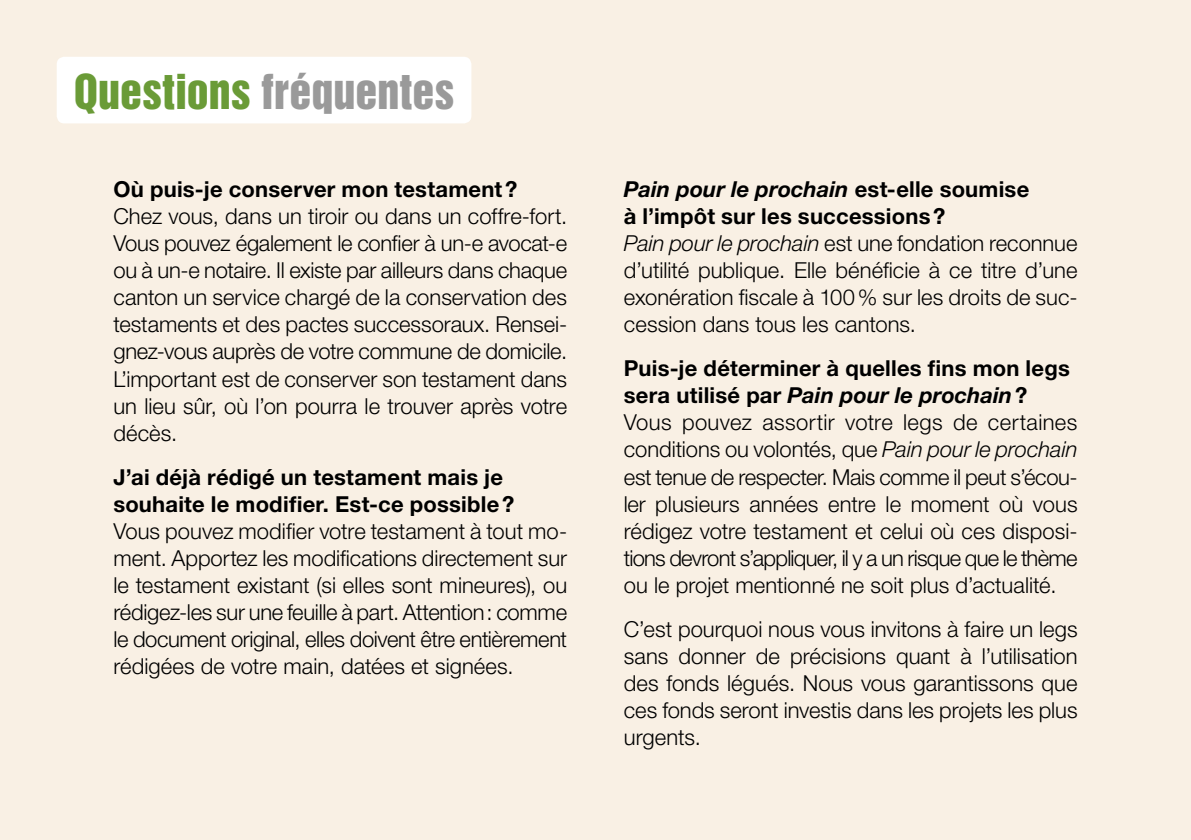
<style>
.page{position:relative;width:1191px;height:840px;background:#fff}
.page>*{position:absolute;margin:0;border:0;box-sizing:border-box;transform-origin:0 0}
.t1{font:44px "Helvetica Inserat LT Std";letter-spacing:.005em;color:#9a9a9a}
.t2{font:300 22px/27px "Helvetica Neue LT Std";color:#000;text-align:justify}
.t3{font:700 22px/27px "Helvetica Neue LT Std";letter-spacing:.01em;color:#000}
.s1{color:#6a9b37}
.s2{font-weight:700;font-style:italic}
.s3{font-weight:700}
.s4{font-style:italic}
</style>
<div class="page">
<div style="left:0;top:0;width:1191px;height:839px;background:#f9f0e4"></div>
<div style="left:57px;top:57px;width:414px;height:66px;background:#fff;border-radius:8px"></div>
<h1 class="t1" style="left:74px;top:65px;width:382px"><span class="s1">QUESTIONS</span> FRÉQUENTES</h1>
<p class="t3" style="left:113px;top:175px;width:405px">Où puis-je conserver mon testament?</p>
<p class="t2" style="left:113px;top:202px;width:455px">Chez vous, dans un tiroir ou dans un coffre-fort.<br>Vous pouvez également le confier à un-e avocat-e ou à un-e notaire. Il existe par ailleurs dans chaque canton un service chargé de la conservation des testaments et des pactes successoraux. Rensei&shy;gnez-vous auprès de votre commune de domicile.<br>L’important est de conserver son testament dans un lieu sûr, où l’on pourra le trouver après votre décès.</p>
<p class="t3" style="left:113px;top:462px;width:402px">J’ai déjà rédigé un testament mais je souhaite le modifier. Est-ce possible?</p>
<p class="t2" style="left:113px;top:516px;width:455px">Vous pouvez modifier votre testament à tout mo&shy;ment. Apportez les modifications directement sur le testament existant (si elles sont mineures), ou rédigez-les sur une feuille à part. Attention: comme le document original, elles doivent être entièrement rédigées de votre main, datées et signées.</p>
<p class="t2" style="left:624px;top:175px;width:455px;text-align:left"><span class="s2">Pain pour le prochain</span> <span class="s3">est-elle soumise<br>à l’impôt sur les successions?<br></span><span class="s4">Pain pour le prochain</span> est une fondation reconnue d’utilité publique. Elle bénéficie à ce titre d’une exonération fiscale à 100% sur les droits de suc&shy;cession dans tous les cantons.</p>
<p class="t2" style="left:624px;top:354px;width:455px;text-align:left"><span class="s3">Puis-je déterminer à quelles fins mon legs sera utilisé par</span> <span class="s2">Pain pour le prochain</span><span class="s3">?<br></span>Vous pouvez assortir votre legs de certaines conditions ou volontés, que <span class="s4">Pain pour le prochain </span>est tenue de respecter. Mais comme il peut s’écou&shy;ler plusieurs années entre le moment où vous rédigez votre testament et celui où ces disposi&shy;tions devront s’appliquer, il y a un risque que le thème ou le projet mentionné ne soit plus d’actualité.</p>
<p class="t2" style="left:624px;top:614px;width:455px">C’est pourquoi nous vous invitons à faire un legs sans donner de précisions quant à l’utilisation des fonds légués. Nous vous garantissons que ces fonds seront investis dans les projets les plus urgents.</p>
</div>
